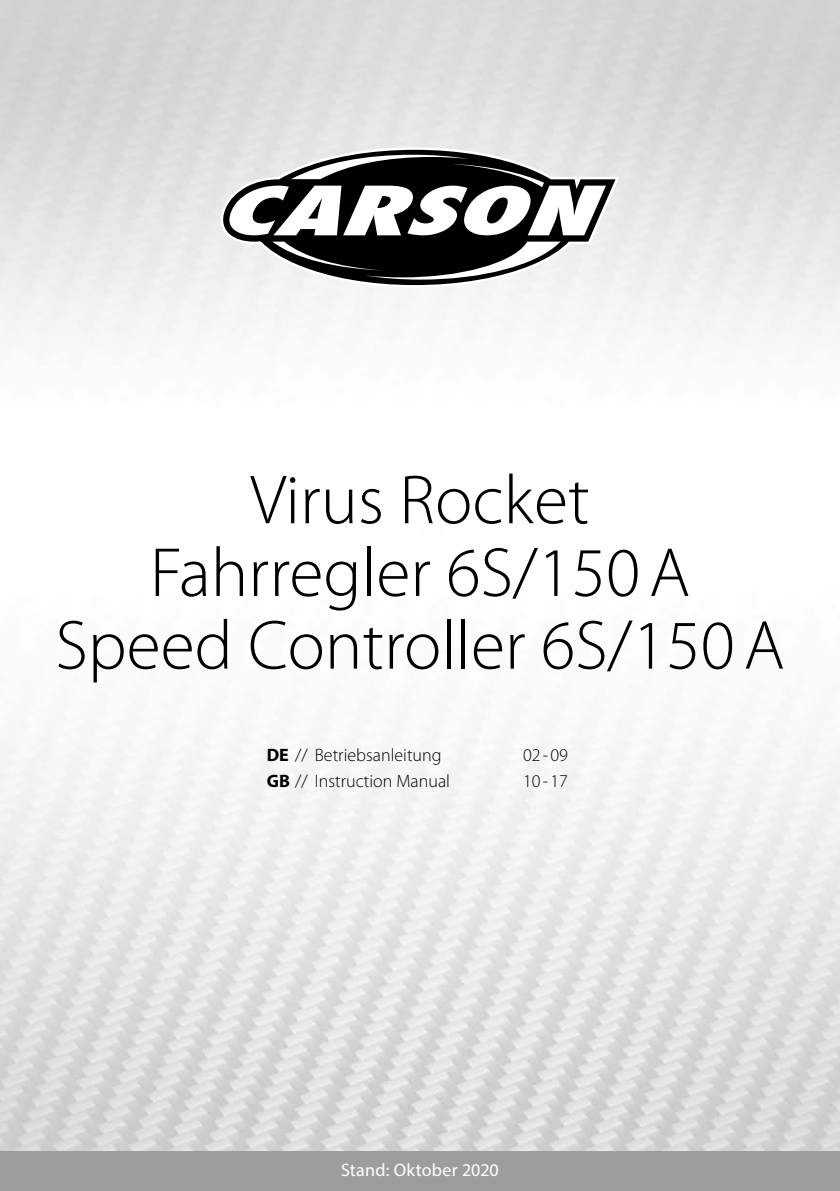
<style>
.page{position:relative;width:840px;height:1191px;background:#fff}
.page>*{position:absolute;margin:0;border:0;box-sizing:border-box;transform-origin:0 0}
.t1{font:300 70px/72.6px "Myriad Pro";color:#000;text-align:center}
.t2{font:300 18px "Myriad Pro";color:#000}
.t3{font:18px "Myriad Pro";letter-spacing:.015em;color:#fff}
.s1{font-weight:700}
</style>
<div class="page">
<img style="left:0;top:0;width:839px;height:1151px">
<div style="left:0;top:1151px;width:839px;height:40px;background:#9c9d9d"></div>
<svg style="left:220px;top:147px;width:399px;height:140px;fill:#ebebeb"></svg>
<svg style="left:220px;top:150px;width:395px;height:135px;fill:#eaeaea"></svg>
<svg style="left:228px;top:155px;width:377px;height:125px"></svg>
<h1 class="t1" style="left:55px;top:463px;width:730px">Virus Rocket<br>Fahrregler 6S/150A<br>Speed Controller 6S/150A</h1>
<p class="t2" style="left:266px;top:744px;width:176px"><span class="s1">DE</span> // Betriebsanleitung</p>
<p class="t2" style="left:522px;top:744px;width:46px">02-09</p>
<p class="t2" style="left:266px;top:770px;width:185px"><span class="s1">GB</span> // Instruction Manual</p>
<p class="t2" style="left:522px;top:770px;width:46px">10-17</p>
<p class="t3" style="left:341px;top:1159px;width:159px">Stand: Oktober 2020</p>
</div>
